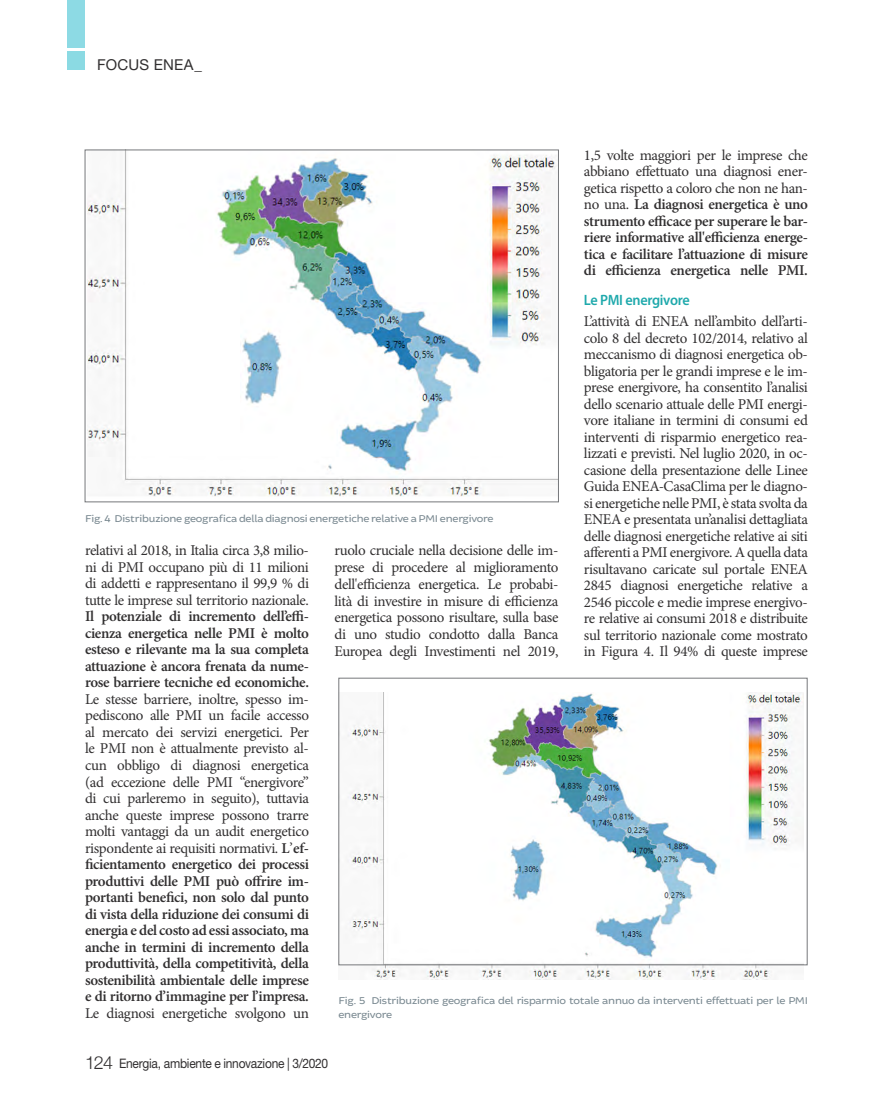
<style>
.page{position:relative;width:893px;height:1106px;background:#fff}
.page>*{position:absolute;margin:0;border:0;box-sizing:border-box;transform-origin:0 0}
.t1{font:15px/16.5px "Minion Pro";letter-spacing:-.025em;color:#312f30;text-align:justify}
.t2{font:600 15px/16.5px "Minion Pro";letter-spacing:-.025em;color:#312f30;text-align:justify}
.t3{font:600 15px "Myriad Pro";letter-spacing:-.02em;color:#1fa9ac;scale:.95 1}
.t4{font:15px "Helvetica Neue LT Std";letter-spacing:.01em;color:#312f30}
.t5{font:13.05px "Helvetica Neue LT Std";letter-spacing:-.02em;color:#312f30;scale:.92 1}
.t6{font:10.5px/13.5px "Brocha";letter-spacing:-.02em;color:#7b8a92;scale:1.05 1}
.s1{font-weight:400}
.s2{font-weight:600}
.s3{font-family:"Helvetica Neue";font-weight:300;font-size:18px}
</style>
<div class="page">
<div style="left:68px;top:51px;width:17px;height:19px;background:#8bdae3"></div>
<div style="left:68px;top:0;width:17px;height:48px;background:#8ddae4"></div>
<img style="left:87px;top:152px;width:470px;height:345px">
<img style="left:338px;top:692px;width:466px;height:287px">
<div style="left:338px;top:677px;width:469px;height:288px;border:1px solid #76787b"></div>
<p class="t4" style="left:97px;top:55px;width:106px">FOCUS ENEA_</p>
<p class="t2" style="left:584px;top:147px;width:225px"><span class="s1">1,5 volte maggiori per le imprese che abbiano efettuato una diagnosi ener&shy;getica rispetto a coloro che non ne han&shy;no una.</span> La diagnosi energetica è uno strumento efcace per superare le bar&shy;riere informative all'efcienza energe&shy;tica e facilitare l’attuazione di misure di efcienza energetica nelle PMI.</p>
<p class="t3" style="left:584px;top:290px;width:113px">Le PMI energivore</p>
<p class="t1" style="left:584px;top:313px;width:225px">L’attività di ENEA nell’ambito dell’arti&shy;colo 8 del decreto 102/2014, relativo al meccanismo di diagnosi energetica ob&shy;bligatoria per le grandi imprese e le im&shy;prese energivore, ha consentito l’analisi dello scenario attuale delle PMI energi&shy;vore italiane in termini di consumi ed interventi di risparmio energetico rea&shy;lizzati e previsti. Nel luglio 2020, in oc&shy;casione della presentazione delle Linee Guida ENEA-CasaClima per le diagno&shy;si energetiche nelle PMI, è stata svolta da ENEA e presentata un’analisi dettagliata delle diagnosi energetiche relative ai siti aferenti a PMI energivore. A quella data risultavano caricate sul portale ENEA 2845 diagnosi energetiche relative a 2546 piccole e medie imprese energivo&shy;re relative ai consumi 2018 e distribuite sul territorio nazionale come mostrato in Figura 4. Il 94% di queste imprese</p>
<p class="t6" style="left:85px;top:511px;width:391px">Fig. 4 Distribuzione geografca della diagnosi energetiche relative a PMI energivore</p>
<p class="t1" style="left:85px;top:542px;width:225px">relativi al 2018, in Italia circa 3,8 milio&shy;ni di PMI occupano più di 11 milioni di addetti e rappresentano il 99,9 % di tutte le imprese sul territorio nazionale.</p>
<p class="t2" style="left:85px;top:608px;width:225px">Il potenziale di incremento dell’ef&shy;cienza energetica nelle PMI è molto esteso e rilevante ma la sua completa attuazione è ancora frenata da nume&shy;rose barriere tecniche ed economiche.</p>
<p class="t1" style="left:85px;top:691px;width:225px">Le stesse barriere, inoltre, spesso im&shy;pediscono alle PMI un facile accesso al mercato dei servizi energetici. Per le PMI non è attualmente previsto al&shy;cun obbligo di diagnosi energetica (ad eccezione delle PMI “energivore” di cui parleremo in seguito), tuttavia anche queste imprese possono trarre molti vantaggi da un audit energetico rispondente ai requisiti normativi. <span class="s2">L</span>’<span class="s2">ef&shy;fcientamento energetico dei processi produttivi delle PMI può ofrire im&shy;portanti benefci, non solo dal punto di vista della riduzione dei consumi di energia e del costo ad essi associato, ma anche in termini di incremento della produttività, della competitività, della sostenibilità ambientale delle imprese e di ritorno d’immagine per l’impresa.</span></p>
<p class="t1" style="left:85px;top:1004px;width:225px">Le diagnosi energetiche svolgono un</p>
<p class="t1" style="left:334px;top:542px;width:225px">ruolo cruciale nella decisione delle im&shy;prese di procedere al miglioramento dell'efcienza energetica. Le probabi&shy;lità di investire in misure di efcienza energetica possono risultare, sulla base di uno studio condotto dalla Banca Europea degli Investimenti nel 2019,</p>
<p class="t6" style="left:338px;top:994px;width:449px">Fig. 5 Distribuzione geografca del risparmio totale annuo da interventi effettuati per le PMI energivore</p>
<p class="t5" style="left:85px;top:1056px;width:266px"><span class="s3">124</span> Energia, ambiente e innovazione | 3/2020</p>
</div>
